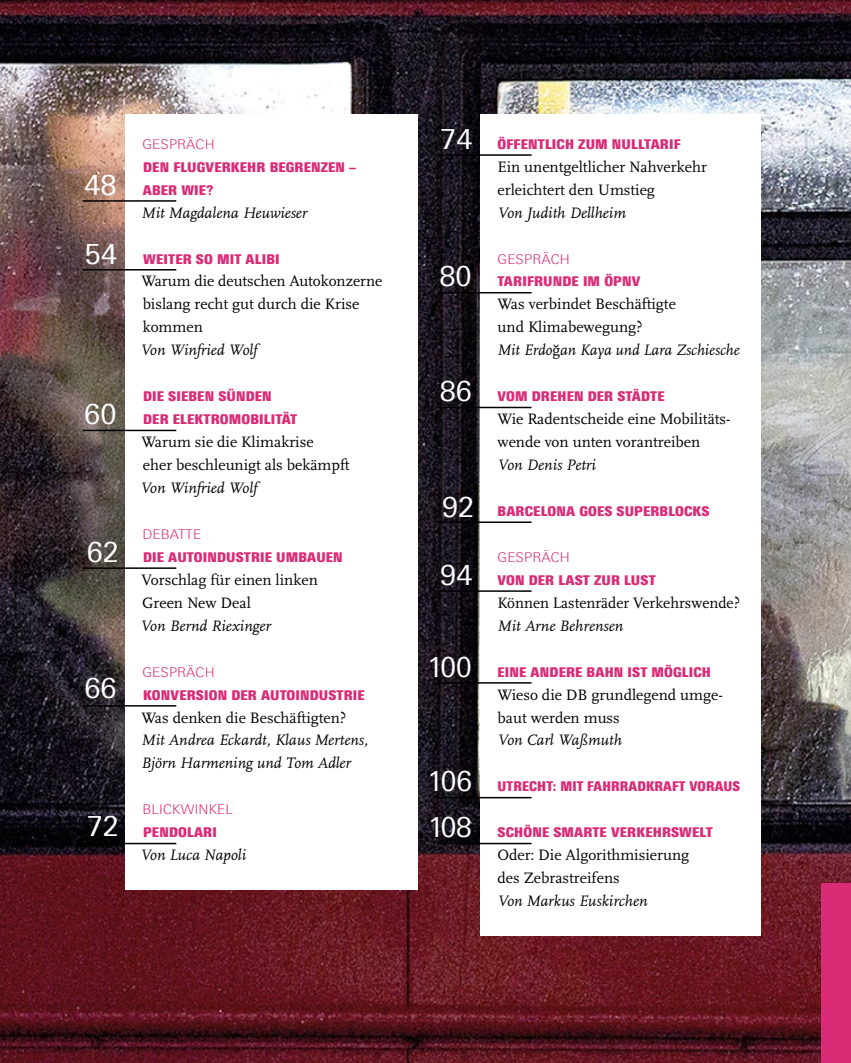
<style>
.page{position:relative;width:851px;height:1063px;background:#fff}
.page>*{position:absolute;margin:0;border:0;box-sizing:border-box;transform-origin:0 0}
.t1{font:27.75px/45.9px "Linotype Univers 430";color:#fff}
.t2{font:15.75px/23px "Scala Pro";color:#000}
.t3{font:italic 15.75px/23px "Scala Pro";color:#000}
.t4{font:13.5px/23px "Linotype Univers 920 Cn X Black";letter-spacing:.01em;color:#da2b77}
.t5{font:13.5px "Linotype Univers 920 Cn X Black";letter-spacing:.01em;color:#da2b77;scale:.95 1}
.t6{font:300 13.5px/23px "Linotype Univers 330";letter-spacing:.01em;color:#da2b77}
.s1{font-family:"Linotype Univers 330";font-weight:300}
.s2{font-style:italic}
.s3{font-style:normal}
.s4{font-family:"Linotype Univers 920 Cn X Black";font-weight:400}
</style>
<div class="page">
<img style="left:0;top:0;width:850px;height:1063px">
<div style="left:125px;top:115px;width:292px;height:775px;background:#fff"></div>
<hr style="left:83px;top:200px;width:93px;height:2px;background:#000">
<hr style="left:83px;top:269px;width:93px;height:2px;background:#000">
<hr style="left:83px;top:430px;width:93px;height:1px;background:#000">
<hr style="left:83px;top:567px;width:93px;height:2px;background:#000">
<hr style="left:83px;top:705px;width:93px;height:2px;background:#000">
<hr style="left:83px;top:843px;width:93px;height:1px;background:#000">
<div style="left:480px;top:115px;width:281px;height:821px;background:#fff"></div>
<hr style="left:438px;top:154px;width:93px;height:2px;background:#000">
<hr style="left:438px;top:292px;width:93px;height:1px;background:#000">
<hr style="left:438px;top:407px;width:93px;height:1px;background:#000">
<hr style="left:438px;top:521px;width:93px;height:2px;background:#000">
<hr style="left:438px;top:590px;width:93px;height:2px;background:#000">
<hr style="left:438px;top:682px;width:93px;height:2px;background:#000">
<hr style="left:438px;top:797px;width:93px;height:1px;background:#000">
<hr style="left:438px;top:843px;width:93px;height:1px;background:#000">
<div style="left:821px;top:883px;width:29px;height:180px;background:#da2b77"></div>
<p class="t1" style="left:84px;top:162px;width:34px">48</p>
<p class="t1" style="left:85px;top:231px;width:34px">54</p>
<p class="t1" style="left:84px;top:391px;width:34px">60</p>
<p class="t1" style="left:87px;top:529px;width:34px">62</p>
<p class="t1" style="left:84px;top:665px;width:34px">66</p>
<p class="t1" style="left:87px;top:803px;width:34px">72</p>
<p class="t4" style="left:142px;top:132px;width:215px"><span class="s1">GESPRÄCH<br></span>DEN FLUGVERKEHR BEGRENZEN –<br>ABER WIE?</p>
<p class="t3" style="left:141px;top:201px;width:167px">Mit Magdalena Heuwieser</p>
<p class="t4" style="left:143px;top:247px;width:138px">WEITER SO MIT ALIBI</p>
<p class="t2" style="left:140px;top:269px;width:243px">Warum die deutschen Autokonzerne bislang recht gut durch die Krise kommen<br><span class="s2">Von Winfried Wolf</span></p>
<p class="t4" style="left:143px;top:385px;width:156px">DIE SIEBEN SÜNDEN<br>DER ELEKTROMOBILITÄT</p>
<p class="t2" style="left:140px;top:430px;width:210px">Warum sie die Klimakrise<br>eher beschleunigt als bekämpft<br><span class="s2">Von Winfried Wolf</span></p>
<p class="t4" style="left:143px;top:522px;width:202px"><span class="s1">DEBATTE<br></span>DIE AUTOINDUSTRIE UMBAUEN</p>
<p class="t2" style="left:140px;top:568px;width:179px">Vorschlag für einen linken<br>Green New Deal<br><span class="s2">Von Bernd Riexinger</span></p>
<p class="t4" style="left:142px;top:660px;width:224px"><span class="s1">GESPRÄCH<br></span>KONVERSION DER AUTOINDUSTRIE</p>
<p class="t3" style="left:141px;top:706px;width:228px"><span class="s3">Was denken die Beschäftigten?<br></span>Mit Andrea Eckardt, Klaus Mertens,<br>Björn Harmening und Tom Adler</p>
<p class="t6" style="left:143px;top:798px;width:92px">BLICKWINKEL<br><span class="s4">PENDOLARI</span></p>
<p class="t3" style="left:140px;top:843px;width:107px">Von Luca Napoli</p>
<p class="t1" style="left:440px;top:116px;width:34px">74</p>
<p class="t1" style="left:439px;top:254px;width:34px">80</p>
<p class="t1" style="left:440px;top:368px;width:34px">86</p>
<p class="t1" style="left:442px;top:485px;width:34px">92</p>
<p class="t1" style="left:440px;top:552px;width:34px">94</p>
<p class="t1" style="left:427px;top:644px;width:46px">100</p>
<p class="t1" style="left:427px;top:759px;width:46px">106<br>108</p>
<p class="t4" style="left:497px;top:132px;width:185px">ÖFFENTLICH ZUM NULLTARIF</p>
<p class="t2" style="left:497px;top:155px;width:211px">Ein unentgeltlicher Nahverkehr erleichtert den Umstieg<br><span class="s2">Von Judith Dellheim</span></p>
<p class="t4" style="left:497px;top:247px;width:144px"><span class="s1">GESPRÄCH<br></span>TARIFRUNDE IM ÖPNV</p>
<p class="t2" style="left:497px;top:292px;width:243px">Was verbindet Beschäftigte<br>und Klimabewegung?<br><span class="s2">Mit Erdo</span>ğ<span class="s2">an Kaya und Lara Zschiesche</span></p>
<p class="t4" style="left:497px;top:385px;width:169px">VOM DREHEN DER STÄDTE</p>
<p class="t2" style="left:497px;top:407px;width:234px">Wie Radentscheide eine Mobilitäts&shy;wende von unten vorantreiben<br><span class="s2">Von Denis Petri</span></p>
<p class="t4" style="left:497px;top:500px;width:213px">BARCELONA GOES SUPERBLOCKS</p>
<p class="t4" style="left:497px;top:545px;width:160px"><span class="s1">GESPRÄCH<br></span>VON DER LAST ZUR LUST</p>
<p class="t2" style="left:497px;top:591px;width:244px">Können Lastenräder Verkehrswende?<br><span class="s2">Mit Arne Behrensen</span></p>
<p class="t4" style="left:497px;top:660px;width:215px">EINE ANDERE BAHN IST MÖGLICH</p>
<p class="t2" style="left:497px;top:682px;width:227px">Wieso die DB grundlegend umge&shy;baut werden muss<br><span class="s2">Von Carl Waßmuth</span></p>
<p class="t5" style="left:497px;top:778px;width:257px">UTRECHT: MIT FAHRRADKRAFT VORAUS</p>
<p class="t4" style="left:497px;top:821px;width:217px">SCHÖNE SMARTE VERKEHRSWELT</p>
<p class="t2" style="left:497px;top:843px;width:193px">Oder: Die Algorithmisierung des Zebrastreifens<br><span class="s2">Von Markus Euskirchen</span></p>
</div>
